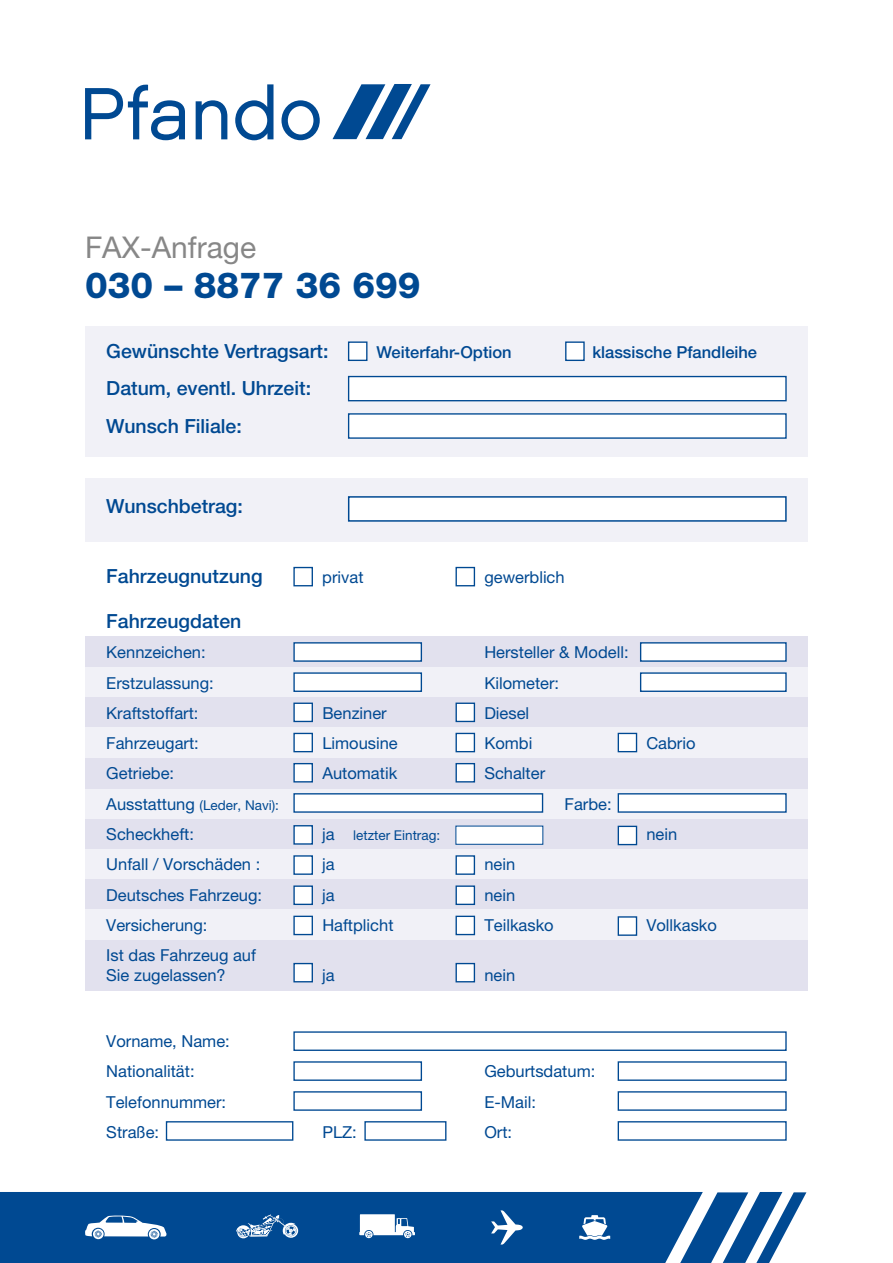
<style>
.page{position:relative;width:893px;height:1263px;background:#fff}
.page>*{position:absolute;margin:0;border:0;box-sizing:border-box;transform-origin:0 0}
.t1{font:800 36px "Helvetica Neue LT Pro";color:#004992}
.t2{font:30px "Helvetica Neue LT Pro";color:#878787}
.t3{font:500 19.5px/37.5px "Helvetica Neue LT Pro";color:#004992}
.t4{font:16.5px/19.5px "Helvetica Neue LT Pro";color:#004992}
.t5{font:500 16.5px "Helvetica Neue LT Pro";color:#004992}
.t6{font:13.5px "Helvetica Neue LT Pro";color:#004992}
.s1{font-size:16.5px}
</style>
<div class="page">
<svg style="left:85px;top:84px;width:100px;height:56px"></svg>
<svg style="left:196px;top:100px;width:31px;height:39px"></svg>
<svg style="left:235px;top:84px;width:38px;height:56px"></svg>
<svg style="left:281px;top:100px;width:39px;height:40px"></svg>
<svg style="left:332px;top:84px;width:99px;height:55px"></svg>
<div style="left:85px;top:667px;width:723px;height:30px;background:#f1f1f7"></div>
<div style="left:85px;top:849px;width:723px;height:30px;background:#f1f1f7"></div>
<div style="left:85px;top:637px;width:723px;height:30px;background:#e2e1ee"></div>
<div style="left:85px;top:819px;width:723px;height:30px;background:#e2e1ee"></div>
<div style="left:85px;top:788px;width:723px;height:31px;background:#f1f1f7"></div>
<svg style="left:85px;top:697px;width:723px;height:91px"></svg>
<svg style="left:85px;top:879px;width:723px;height:112px"></svg>
<div style="left:85px;top:478px;width:723px;height:64px;background:#f1f1f7"></div>
<div style="left:85px;top:326px;width:723px;height:130px;background:#f1f1f7"></div>
<div style="left:348px;top:496px;width:439px;height:26px;background:#fff;border:2px solid #004992"></div>
<div style="left:293px;top:567px;width:20px;height:19px;border:1px solid #004992"></div>
<div style="left:348px;top:341px;width:19px;height:20px;background:#fff;border:1px solid #004992"></div>
<div style="left:348px;top:376px;width:439px;height:25px;background:#fff;border:1px solid #004992"></div>
<div style="left:348px;top:413px;width:439px;height:26px;background:#fff;border:1px solid #004992"></div>
<div style="left:565px;top:341px;width:20px;height:20px;background:#fff;border:1px solid #004992"></div>
<div style="left:293px;top:702px;width:20px;height:20px;background:#fff;border:1px solid #004992"></div>
<div style="left:293px;top:672px;width:129px;height:20px;background:#fff;border:1px solid #004992"></div>
<div style="left:293px;top:793px;width:250px;height:20px;background:#fff;border:1px solid #004992"></div>
<div style="left:293px;top:1031px;width:494px;height:20px;background:#fff;border:1px solid #004992"></div>
<div style="left:293px;top:1061px;width:129px;height:20px;background:#fff;border:1px solid #004992"></div>
<div style="left:293px;top:1091px;width:129px;height:20px;background:#fff;border:1px solid #004992"></div>
<div style="left:166px;top:1121px;width:127px;height:20px;background:#fff;border:1px solid #004992"></div>
<div style="left:364px;top:1121px;width:82px;height:20px;background:#fff;border:1px solid #004992"></div>
<div style="left:618px;top:1121px;width:169px;height:20px;background:#fff;border:1px solid #004992"></div>
<div style="left:618px;top:1061px;width:169px;height:20px;background:#fff;border:1px solid #004992"></div>
<div style="left:618px;top:1091px;width:169px;height:20px;background:#fff;border:1px solid #004992"></div>
<div style="left:618px;top:793px;width:169px;height:20px;background:#fff;border:1px solid #004992"></div>
<div style="left:640px;top:672px;width:147px;height:20px;background:#fff;border:1px solid #004992"></div>
<div style="left:293px;top:642px;width:129px;height:20px;background:#fff;border:1px solid #004992"></div>
<div style="left:640px;top:642px;width:147px;height:20px;background:#fff;border:1px solid #004992"></div>
<div style="left:293px;top:825px;width:20px;height:20px;background:#fff;border:1px solid #004992"></div>
<div style="left:618px;top:826px;width:19px;height:19px;background:#fff;border:1px solid #004992"></div>
<div style="left:455px;top:826px;width:88px;height:19px;background:#fff;border:1px solid #004992"></div>
<div style="left:455px;top:702px;width:20px;height:20px;background:#fff;border:1px solid #004992"></div>
<div style="left:293px;top:733px;width:20px;height:19px;background:#fff;border:1px solid #004992"></div>
<div style="left:293px;top:855px;width:20px;height:20px;background:#fff;border:1px solid #004992"></div>
<div style="left:455px;top:855px;width:20px;height:20px;background:#fff;border:1px solid #004992"></div>
<div style="left:455px;top:733px;width:20px;height:19px;background:#fff;border:1px solid #004992"></div>
<div style="left:618px;top:733px;width:19px;height:19px;background:#fff;border:1px solid #004992"></div>
<div style="left:293px;top:763px;width:20px;height:19px;background:#fff;border:1px solid #004992"></div>
<div style="left:293px;top:885px;width:20px;height:20px;background:#fff;border:1px solid #004992"></div>
<div style="left:293px;top:916px;width:20px;height:19px;background:#fff;border:1px solid #004992"></div>
<div style="left:293px;top:963px;width:20px;height:19px;background:#fff;border:1px solid #004992"></div>
<div style="left:455px;top:963px;width:20px;height:19px;background:#fff;border:1px solid #004992"></div>
<div style="left:455px;top:885px;width:20px;height:20px;background:#fff;border:1px solid #004992"></div>
<div style="left:455px;top:916px;width:20px;height:19px;background:#fff;border:1px solid #004992"></div>
<div style="left:618px;top:916px;width:19px;height:20px;background:#fff;border:1px solid #004992"></div>
<div style="left:455px;top:763px;width:20px;height:19px;background:#fff;border:1px solid #004992"></div>
<div style="left:455px;top:567px;width:20px;height:19px;border:1px solid #004992"></div>
<div style="left:0;top:1192px;width:680px;height:71px;background:#004992"></div>
<svg style="left:84px;top:1215px;width:85px;height:24px"></svg>
<svg style="left:359px;top:1214px;width:56px;height:24px"></svg>
<svg style="left:491px;top:1210px;width:32px;height:34px"></svg>
<svg style="left:579px;top:1215px;width:31px;height:25px"></svg>
<svg style="left:236px;top:1214px;width:62px;height:24px"></svg>
<svg style="left:680px;top:1192px;width:126px;height:71px"></svg>
<h2 class="t2" style="left:85px;top:229px;width:173px">FAX-Anfrage</h2>
<h1 class="t1" style="left:85px;top:264px;width:337px">030 – 8877 36 699</h1>
<p class="t3" style="left:106px;top:332px;width:224px">Gewünschte Vertragsart:</p>
<p class="t5" style="left:376px;top:342px;width:137px">Weiterfahr-Option</p>
<p class="t5" style="left:592px;top:342px;width:166px">klassische Pfandleihe</p>
<p class="t3" style="left:106px;top:369px;width:206px">Datum, eventl. Uhrzeit:<br>Wunsch Filiale:</p>
<p class="t3" style="left:106px;top:487px;width:138px">Wunschbetrag:</p>
<p class="t3" style="left:106px;top:557px;width:158px">Fahrzeugnutzung</p>
<p class="t4" style="left:322px;top:567px;width:43px">privat</p>
<p class="t4" style="left:484px;top:567px;width:82px">gewerblich</p>
<p class="t3" style="left:106px;top:602px;width:137px">Fahrzeugdaten</p>
<p class="t4" style="left:106px;top:642px;width:101px">Kennzeichen:</p>
<p class="t4" style="left:484px;top:642px;width:146px">Hersteller &amp; Modell:</p>
<p class="t4" style="left:106px;top:673px;width:109px">Erstzulassung:</p>
<p class="t4" style="left:484px;top:673px;width:76px">Kilometer:</p>
<p class="t4" style="left:106px;top:703px;width:94px">Kraftstoffart:</p>
<p class="t4" style="left:322px;top:703px;width:66px">Benziner</p>
<p class="t4" style="left:484px;top:703px;width:46px">Diesel</p>
<p class="t4" style="left:106px;top:733px;width:94px">Fahrzeugart:</p>
<p class="t4" style="left:322px;top:733px;width:77px">Limousine</p>
<p class="t4" style="left:484px;top:733px;width:49px">Kombi</p>
<p class="t4" style="left:646px;top:733px;width:51px">Cabrio</p>
<p class="t4" style="left:106px;top:763px;width:69px">Getriebe:</p>
<p class="t4" style="left:322px;top:763px;width:76px">Automatik</p>
<p class="t4" style="left:484px;top:763px;width:62px">Schalter</p>
<p class="t6" style="left:106px;top:797px;width:174px"><span class="s1">Ausstattung</span> (Leder, Navi):</p>
<p class="t4" style="left:565px;top:794px;width:49px">Farbe:</p>
<p class="t4" style="left:106px;top:824px;width:89px">Scheckheft:</p>
<p class="t6" style="left:322px;top:827px;width:119px"><span class="s1">ja</span> letzter Eintrag:</p>
<p class="t4" style="left:646px;top:824px;width:32px">nein</p>
<p class="t4" style="left:106px;top:854px;width:156px">Unfall / Vorschäden :</p>
<p class="t4" style="left:322px;top:854px;width:14px">ja</p>
<p class="t4" style="left:484px;top:854px;width:32px">nein</p>
<p class="t4" style="left:106px;top:885px;width:157px">Deutsches Fahrzeug:</p>
<p class="t4" style="left:322px;top:885px;width:14px">ja</p>
<p class="t4" style="left:484px;top:885px;width:32px">nein</p>
<p class="t4" style="left:106px;top:915px;width:103px">Versicherung:</p>
<p class="t4" style="left:322px;top:915px;width:73px">Haftplicht</p>
<p class="t4" style="left:484px;top:915px;width:71px">Teilkasko</p>
<p class="t4" style="left:646px;top:915px;width:72px">Vollkasko</p>
<p class="t4" style="left:106px;top:945px;width:151px">Ist das Fahrzeug auf<br>Sie zugelassen?</p>
<p class="t4" style="left:322px;top:965px;width:14px">ja</p>
<p class="t4" style="left:484px;top:965px;width:32px">nein</p>
<p class="t4" style="left:106px;top:1026px;width:125px;line-height:30.3px">Vorname, Name:<br>Nationalität:</p>
<p class="t4" style="left:484px;top:1061px;width:112px">Geburtsdatum:</p>
<p class="t4" style="left:106px;top:1092px;width:121px">Telefonnummer:</p>
<p class="t4" style="left:484px;top:1092px;width:53px">E-Mail:</p>
<p class="t4" style="left:106px;top:1122px;width:54px">Straße:</p>
<p class="t4" style="left:322px;top:1122px;width:36px">PLZ:</p>
<p class="t4" style="left:484px;top:1122px;width:29px">Ort:</p>
</div>
